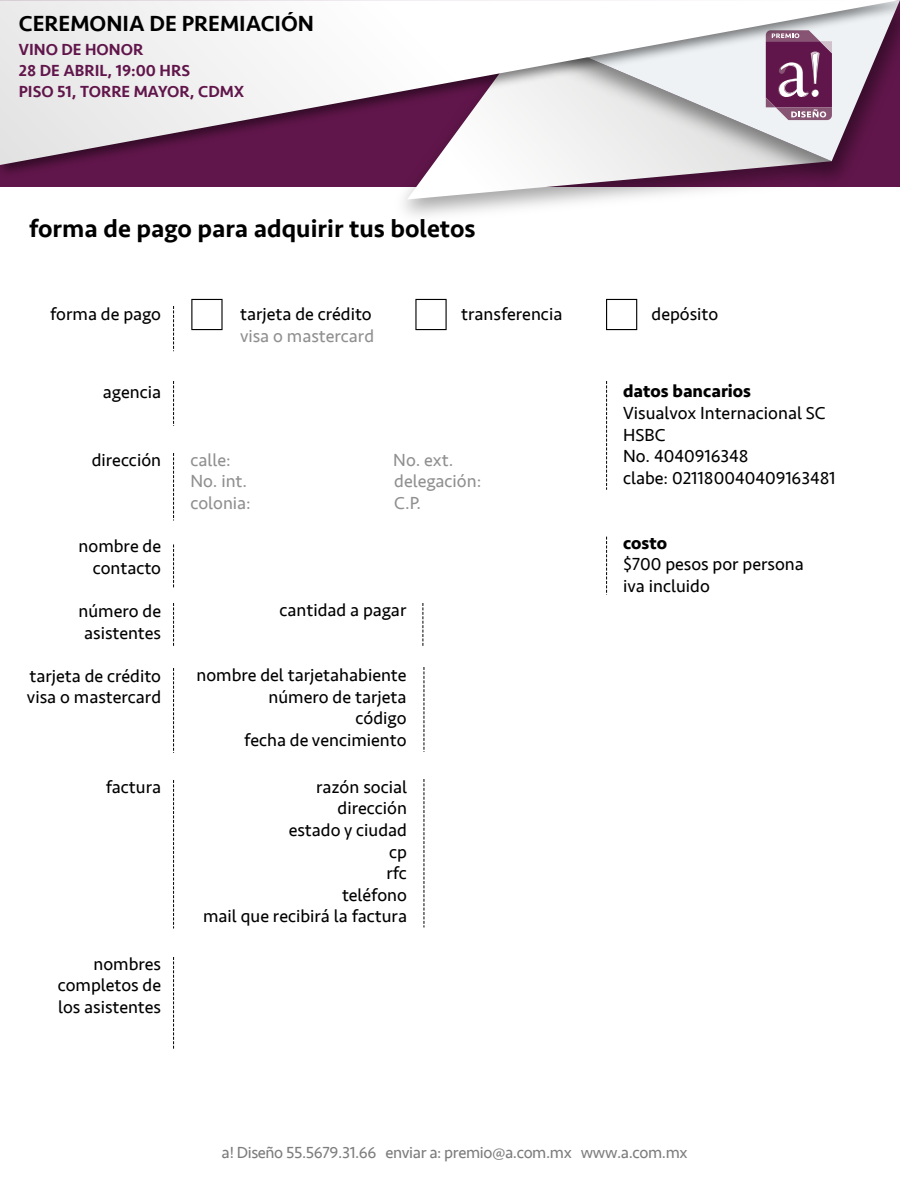
<style>
.page{position:relative;width:900px;height:1200px;background:#fff}
.page>*{position:absolute;margin:0;border:0;box-sizing:border-box;transform-origin:0 0}
.t1{font:500 25.5px "Seravek";color:#000}
.t2{font:500 22.5px "Seravek";color:#000}
.t3{font:18px/21.6px "Seravek";color:#000}
.t4{font:18px "Seravek";color:#909090}
.t5{font:700 18px "Seravek";color:#000}
.t6{font:16.5px "Seravek";letter-spacing:-.025em;color:#7d7d7d}
.t7{font:500 16.5px/21px "Seravek";color:#61164b}
</style>
<div class="page">
<svg style="left:606px;top:381px;width:1px;height:109px"></svg>
<svg style="left:606px;top:537px;width:1px;height:58px"></svg>
<svg style="left:173px;top:306px;width:1px;height:45px"></svg>
<svg style="left:173px;top:381px;width:1px;height:45px"></svg>
<svg style="left:173px;top:957px;width:1px;height:92px"></svg>
<svg style="left:173px;top:544px;width:1px;height:44px"></svg>
<svg style="left:173px;top:603px;width:1px;height:43px"></svg>
<svg style="left:423px;top:603px;width:1px;height:43px"></svg>
<svg style="left:173px;top:668px;width:1px;height:85px"></svg>
<svg style="left:173px;top:780px;width:1px;height:148px"></svg>
<svg style="left:424px;top:667px;width:1px;height:85px"></svg>
<svg style="left:424px;top:779px;width:1px;height:148px"></svg>
<svg style="left:173px;top:453px;width:1px;height:67px"></svg>
<img style="left:384px;top:184px;width:212px;height:32px">
<svg style="left:407px;top:184px;width:236px;height:16px"></svg>
<img style="left:511px;top:184px;width:389px;height:12px">
<img style="left:0;top:165px;width:900px;height:19px">
<svg style="left:0;top:0;width:900px;height:165px"></svg>
<div style="left:191px;top:299px;width:32px;height:31px;border:1px solid #000"></div>
<div style="left:415px;top:299px;width:32px;height:31px;border:1px solid #000"></div>
<div style="left:606px;top:299px;width:31px;height:31px;border:1px solid #000"></div>
<p class="t2" style="left:19px;top:10px;width:297px">CEREMONIA DE PREMIACIÓN</p>
<p class="t7" style="left:19px;top:39px;width:227px">VINO DE HONOR<br>28 DE ABRIL, 19:00 HRS<br>PISO 51, TORRE MAYOR, CDMX</p>
<h1 class="t1" style="left:29px;top:213px;width:448px">forma de pago para adquirir tus boletos</h1>
<p class="t3" style="left:50px;top:303px;width:113px">forma de pago</p>
<p class="t3" style="left:103px;top:381px;width:60px">agencia</p>
<p class="t3" style="left:92px;top:449px;width:71px">dirección</p>
<p class="t3" style="left:79px;top:535px;width:84px;text-align:right">nombre de contacto</p>
<p class="t3" style="left:79px;top:600px;width:84px;text-align:center">número de asistentes</p>
<p class="t3" style="left:27px;top:665px;width:136px">tarjeta de crédito visa o mastercard</p>
<p class="t3" style="left:106px;top:776px;width:57px">factura</p>
<p class="t3" style="left:58px;top:953px;width:105px;text-align:justify;text-indent:36px">nombres completos de los asistentes</p>
<p class="t3" style="left:240px;top:303px;width:133px">tarjeta de crédito</p>
<p class="t4" style="left:240px;top:322px;width:136px">visa o mastercard</p>
<p class="t3" style="left:461px;top:303px;width:103px">transferencia</p>
<p class="t3" style="left:652px;top:303px;width:68px">depósito</p>
<p class="t4" style="left:190px;top:446px;width:42px">calle:</p>
<p class="t4" style="left:393px;top:446px;width:62px">No. ext.</p>
<p class="t4" style="left:190px;top:467px;width:58px">No. int.</p>
<p class="t4" style="left:394px;top:467px;width:89px">delegación:</p>
<p class="t4" style="left:190px;top:489px;width:62px">colonia:</p>
<p class="t4" style="left:394px;top:489px;width:29px">C.P.</p>
<p class="t3" style="left:279px;top:600px;width:129px">cantidad a pagar</p>
<p class="t3" style="left:196px;top:664px;width:212px;text-align:right">nombre del tarjetahabiente número de tarjeta<br>código<br>fecha de vencimiento</p>
<p class="t3" style="left:203px;top:776px;width:205px;text-align:right">razón social<br>dirección<br>estado y ciudad<br>cp<br>rfc<br>teléfono<br>mail que recibirá la factura</p>
<p class="t5" style="left:623px;top:377px;width:129px">datos bancarios</p>
<p class="t3" style="left:623px;top:402px;width:214px">Visualvox Internacional SC<br>HSBC<br>No. 4040916348<br>clabe: 021180040409163481</p>
<p class="t5" style="left:623px;top:528px;width:45px">costo</p>
<p class="t3" style="left:623px;top:553px;width:182px">$700 pesos por persona iva incluido</p>
<p class="t6" style="left:221px;top:1139px;width:468px">a! Diseño 55.5679.31.66 enviar a: premio@a.com.mx www.a.com.mx</p>
</div>
